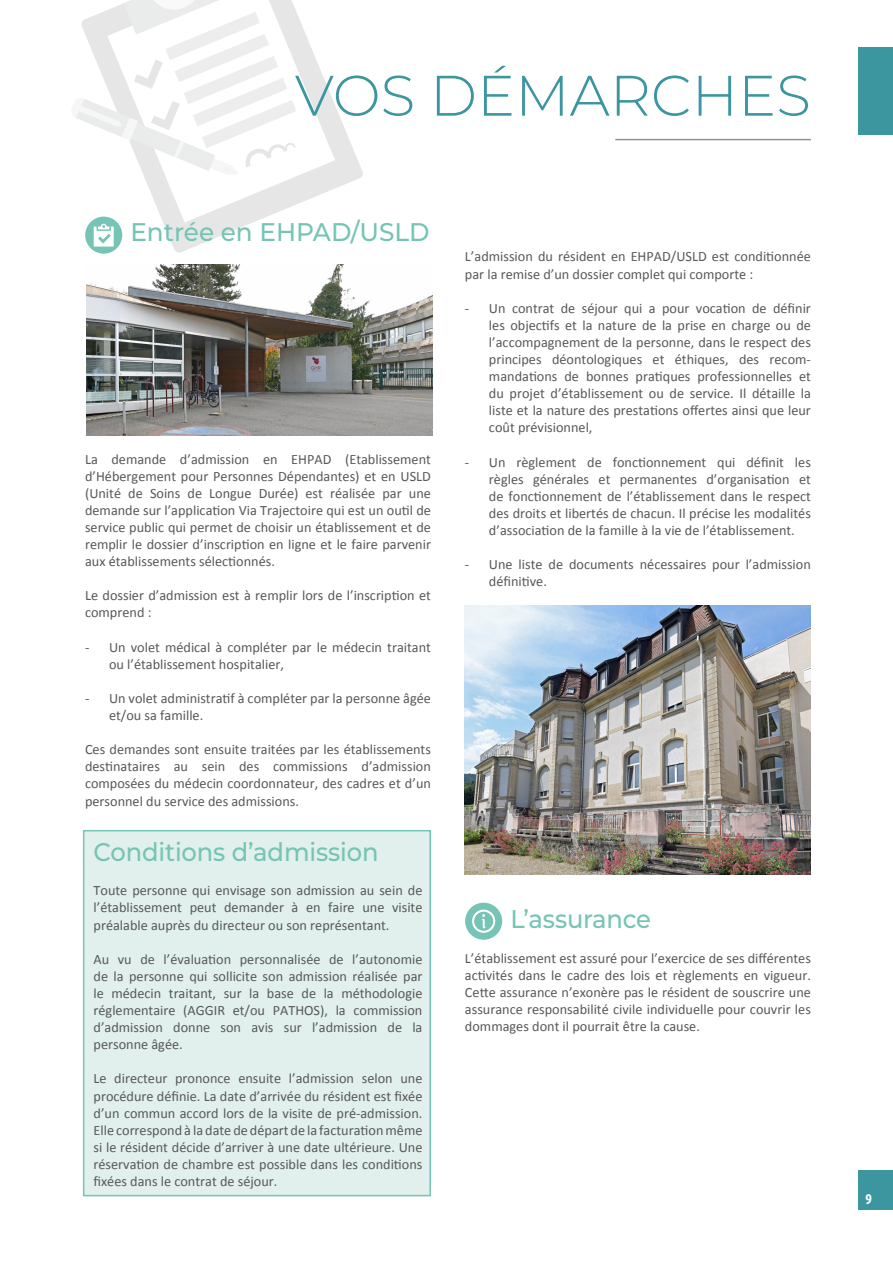
<style>
.page{position:relative;width:893px;height:1263px;background:#fff}
.page>*{position:absolute;margin:0;border:0;box-sizing:border-box;transform-origin:0 0}
.t1{font:300 57px "Montserrat";color:#3c96a0}
.t2{font:500 25.5px "Montserrat";letter-spacing:-.005em;color:#75c4b4;scale:.95 1}
.t3{font:500 25.5px "Montserrat";letter-spacing:-.005em;color:#75c4b4}
.t4{font:700 condensed 15px "Myriad Pro";color:#fff}
.t5{font:14.25px/17.1px "Calibri";color:#57585a;text-align:justify}
</style>
<div class="page">
<div style="left:83px;top:830px;width:348px;height:366px;background:#e1f0ec;border:2px solid #75c4b4"></div>
<div style="left:859px;top:1171px;width:34px;height:39px;background:#3c96a0"></div>
<div style="left:859px;top:47px;width:34px;height:88px;background:#3c96a0"></div>
<hr style="left:615px;top:139px;width:196px;height:1px;background:#231f20">
<img style="left:86px;top:264px;width:346px;height:172px">
<img style="left:465px;top:606px;width:346px;height:269px">
<svg style="left:76px;top:0;width:287px;height:254px"></svg>
<svg style="left:465px;top:903px;width:37px;height:37px"></svg>
<p class="t1" style="left:295px;top:57px;width:518px">VOS DÉMARCHES</p>
<p class="t3" style="left:130px;top:215px;width:301px">Entrée en EHPAD/USLD</p>
<p class="t5" style="left:85px;top:450px;width:347px">La demande d’admission en EHPAD (Etablissement d’Hébergement pour Personnes Dépendantes) et en USLD (Unité de Soins de Longue Durée) est réalisée par une demande sur l’application Via Trajectoire qui est un outil de service public qui permet de choisir un établissement et de remplir le dossier d’inscription en ligne et le faire parvenir aux établissements sélectionnés.</p>
<p class="t5" style="left:85px;top:587px;width:347px">Le dossier d’admission est à remplir lors de l’inscription et comprend :</p>
<p class="t5" style="left:109px;top:638px;width:323px;text-indent:-24px">- Un volet médical à compléter par le médecin traitant ou l’établissement hospitalier,</p>
<p class="t5" style="left:109px;top:690px;width:323px;text-indent:-24px">- Un volet administratif à compléter par la personne âgée et/ou sa famille.</p>
<p class="t5" style="left:85px;top:741px;width:347px">Ces demandes sont ensuite traitées par les établissements destinataires au sein des commissions d’admission composées du médecin coordonnateur, des cadres et d’un personnel du service des admissions.</p>
<p class="t2" style="left:94px;top:835px;width:301px">Conditions d’admission</p>
<p class="t5" style="left:94px;top:882px;width:330px">Toute personne qui envisage son admission au sein de l’établissement peut demander à en faire une visite préalable auprès du directeur ou son représentant.</p>
<p class="t5" style="left:94px;top:950px;width:330px">Au vu de l’évaluation personnalisée de l’autonomie de la personne qui sollicite son admission réalisée par le médecin traitant, sur la base de la méthodologie réglementaire (AGGIR et/ou PATHOS), la commission d’admission donne son avis sur l’admission de la personne âgée.</p>
<p class="t5" style="left:94px;top:1070px;width:330px">Le directeur prononce ensuite l’admission selon une procédure définie. La date d’arrivée du résident est fixée d’un commun accord lors de la visite de pré-admission.<br>Elle correspond à la date de départ de la facturation même si le résident décide d’arriver à une date ultérieure. Une réservation de chambre est possible dans les conditions fixées dans le contrat de séjour.</p>
<p class="t5" style="left:465px;top:248px;width:347px">L’admission du résident en EHPAD/USLD est conditionnée par la remise d’un dossier complet qui comporte :</p>
<p class="t5" style="left:489px;top:299px;width:323px;text-indent:-24px">- Un contrat de séjour qui a pour vocation de définir les objectifs et la nature de la prise en charge ou de l’accompagnement de la personne, dans le respect des principes déontologiques et éthiques, des recom&shy;mandations de bonnes pratiques professionnelles et du projet d’établissement ou de service. Il détaille la liste et la nature des prestations offertes ainsi que leur coût prévisionnel,</p>
<p class="t5" style="left:489px;top:453px;width:323px;text-indent:-24px">- Un règlement de fonctionnement qui définit les règles générales et permanentes d’organisation et de fonctionnement de l’établissement dans le respect des droits et libertés de chacun. Il précise les modalités d’association de la famille à la vie de l’établissement.</p>
<p class="t5" style="left:489px;top:556px;width:323px;text-indent:-24px">- Une liste de documents nécessaires pour l’admission définitive.</p>
<p class="t2" style="left:510px;top:902px;width:150px">L’assurance</p>
<p class="t5" style="left:465px;top:949px;width:347px">L’établissement est assuré pour l’exercice de ses différentes activités dans le cadre des lois et règlements en vigueur.<br>Cette assurance n’exonère pas le résident de souscrire une assurance responsabilité civile individuelle pour couvrir les dommages dont il pourrait être la cause.</p>
<p class="t4" style="left:865px;top:1190px;width:8px">9</p>
</div>
